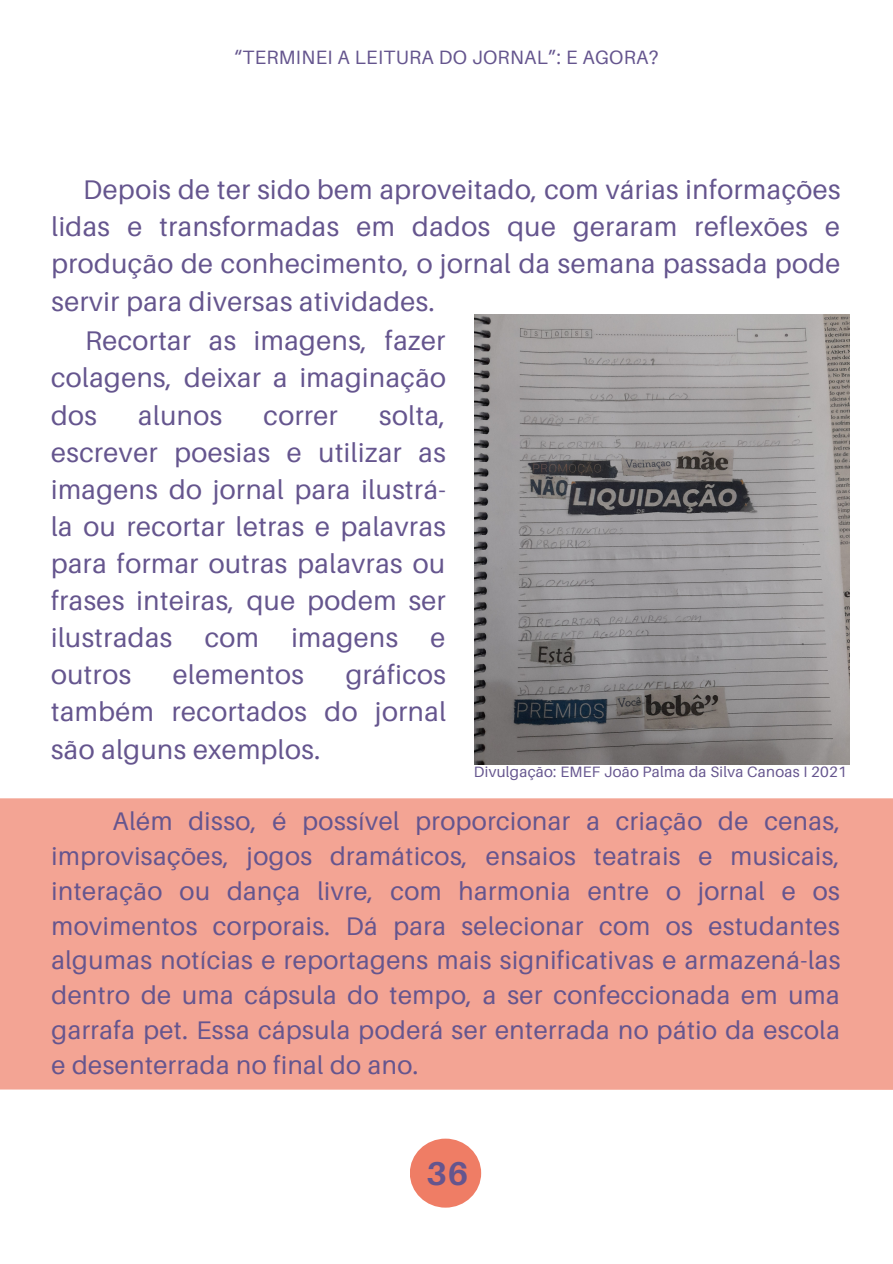
<style>
.page{position:relative;width:893px;height:1264px;background:#fff}
.page>*{position:absolute;margin:0;border:0;box-sizing:border-box;transform-origin:0 0}
.t1{font:700 33px "Aileron";color:#65558e}
.t2{font:27px/37px "Aileron";letter-spacing:.02em;color:#65558e;text-align:justify}
.t3{font:25.5px/34.8px "Aileron";letter-spacing:.02em;color:#65558e;text-align:justify}
.t4{font:19.35px "Aileron";letter-spacing:.02em;color:#65558e}
.t5{font:15px "Aileron";letter-spacing:.02em;color:#65558e}
</style>
<div class="page">
<div style="left:410px;top:1138px;width:71px;height:69px;background:#ef7d65;border-radius:50%"></div>
<div style="left:0;top:798px;width:892px;height:292px;background:#f3a494"></div>
<img style="left:474px;top:315px;width:374px;height:449px">
<p class="t4" style="left:234px;top:45px;width:426px">“TERMINEI A LEITURA DO JORNAL”: E AGORA?</p>
<p class="t2" style="left:51px;top:171px;width:790px;text-indent:32px">Depois de ter sido bem aproveitado, com várias informações lidas e transformadas em dados que geraram reflexões e produção de conhecimento, o jornal da semana passada pode servir para diversas atividades.</p>
<p class="t2" style="left:51px;top:322px;width:396px;text-indent:34px">Recortar as imagens, fazer colagens, deixar a imaginação dos</p>
<p class="t2" style="left:51px;top:396px;width:396px;text-indent:328px">solta, escrever poesias e utilizar as imagens do jornal para ilustrá&shy;la ou recortar letras e palavras para formar outras palavras ou frases inteiras, que podem ser ilustradas com imagens e outros</p>
<p class="t2" style="left:138px;top:396px;width:85px">alunos</p>
<p class="t2" style="left:263px;top:396px;width:76px">correr</p>
<p class="t2" style="left:51px;top:655px;width:396px;text-indent:294px">gráficos também recortados do jornal são alguns exemplos.</p>
<p class="t2" style="left:173px;top:655px;width:133px">elementos</p>
<p class="t5" style="left:474px;top:762px;width:374px">Divulgação: EMEF João Palma da Silva Canoas I 2021</p>
<p class="t3" style="left:51px;top:803px;width:790px;text-indent:61px">Além disso, é possível proporcionar a criação de cenas, improvisações, jogos dramáticos, ensaios teatrais e musicais, interação ou dança livre, com harmonia entre o jornal e os movimentos corporais. Dá para selecionar com os estudantes algumas notícias e reportagens mais significativas e armazená-las dentro de uma cápsula do tempo, a ser confeccionada em uma garrafa pet. Essa cápsula poderá ser enterrada no pátio da escola e desenterrada no final do ano.</p>
<p class="t1" style="left:426px;top:1152px;width:43px">36</p>
</div>
